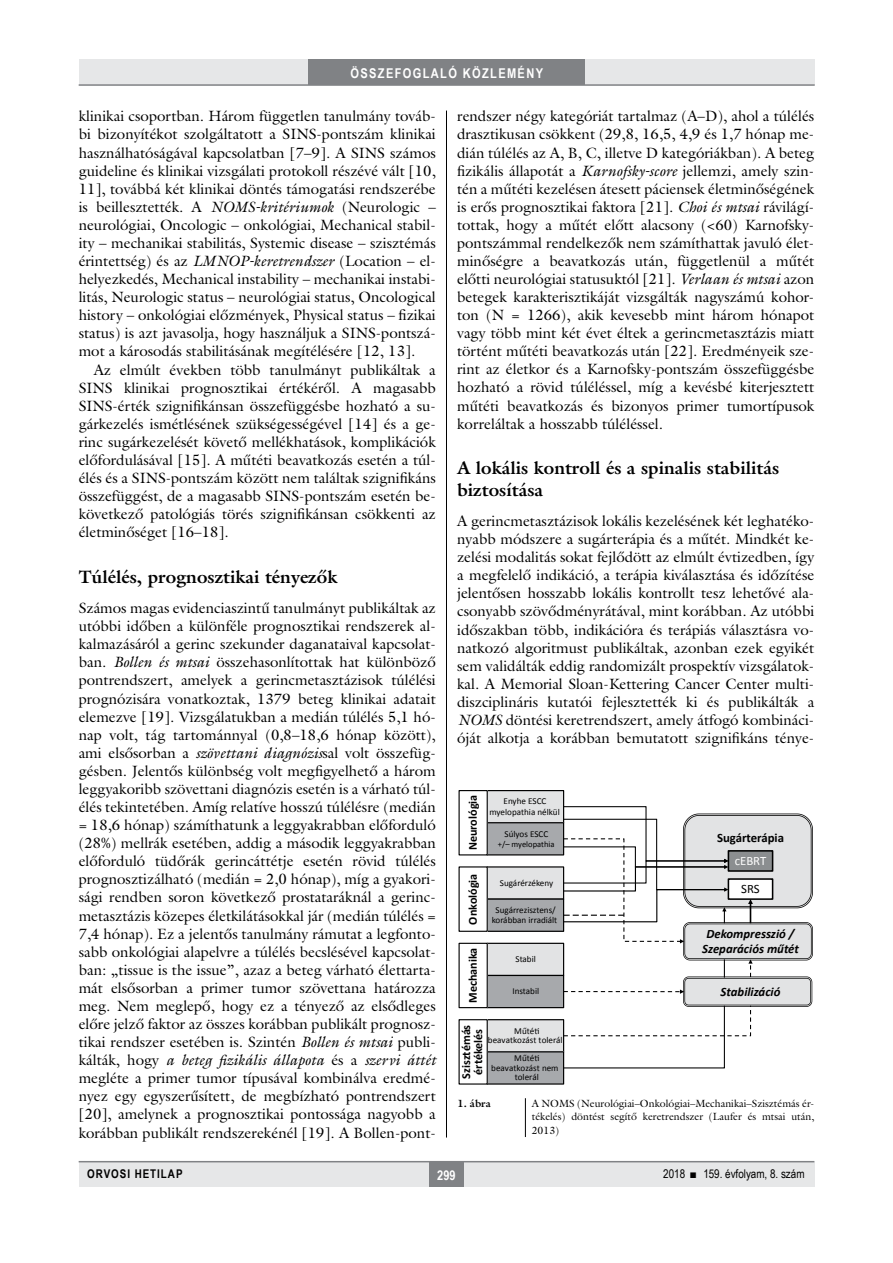
<style>
.page{position:relative;width:893px;height:1263px;background:#fff}
.page>*{position:absolute;margin:0;border:0;box-sizing:border-box;transform-origin:0 0}
.alcimbold{font:700 18px/21.6px "Galliard Reg";color:#000}
.Body_tompa{font:15px/18.1px "Galliard Reg";color:#000;text-align:justify}
.Body_Text{font:15px/18.1px "Galliard Reg";color:#000}
.rovatcim_jo{font:700 13.5px "Arial Narrow";letter-spacing:.1em;color:#fff}
.oldalszam{font:700 13.5px "Arial Narrow";color:#fff}
.t1{font:italic 700 12.75px/15.3px "Calibri";color:#000;text-align:center}
.t2{font:700 12.75px/23px "Calibri";color:#000;text-align:center}
.t3{font:12.75px "Calibri";color:#000}
.t4{font:700 12.15px "Calibri";color:#000}
.pagina{font:12px "Arial Narrow";color:#000}
.pagina-2{font:700 12px "Arial Narrow";letter-spacing:.08em;color:#000}
.kepalairas2{font:10.5px/13.5px "Galliard Reg";color:#000;text-align:justify}
.kepalairas1{font:700 10.5px "Galliard Reg";color:#000}
.t5{font:9.15px/9.3px "Calibri";color:#000;text-align:center}
.t6{font:8.55px "Calibri";color:#000}
.s1{font-style:italic}
.s2{font-weight:400;color:#fff}
</style>
<div class="page">
<div style="left:79px;top:1161px;width:735px;height:25px;background:#e6e7e8"></div>
<div style="left:429px;top:1161px;width:34px;height:25px;background:#808285"></div>
<hr style="left:79px;top:1161px;width:735px;height:1px;background:#808285">
<div style="left:79px;top:60px;width:735px;height:25px;background:#e6e7e8"></div>
<div style="left:308px;top:60px;width:277px;height:25px;background:#808285"></div>
<hr style="left:79px;top:84px;width:736px;height:2px;background:#808285">
<hr style="left:446px;top:111px;width:1px;height:1026px;background:#000">
<div style="left:487px;top:791px;width:77px;height:32px;background:#e2e3e4"></div>
<div style="left:487px;top:790px;width:77px;height:33px;border:1px solid #000"></div>
<div style="left:487px;top:823px;width:77px;height:32px;background:#a7a9ac"></div>
<div style="left:487px;top:822px;width:77px;height:33px;border:1px solid #000"></div>
<div style="left:458px;top:790px;width:30px;height:65px;border:1px solid #000"></div>
<div style="left:487px;top:867px;width:77px;height:32px;background:#e2e3e4"></div>
<div style="left:487px;top:899px;width:77px;height:32px;background:#a7a9ac"></div>
<div style="left:487px;top:898px;width:77px;height:34px;border:1px solid #000"></div>
<div style="left:458px;top:866px;width:30px;height:66px;border:1px solid #000"></div>
<div style="left:487px;top:943px;width:77px;height:32px;background:#e2e3e4"></div>
<div style="left:487px;top:943px;width:77px;height:33px;border:1px solid #000"></div>
<div style="left:487px;top:975px;width:77px;height:33px;background:#a7a9ac"></div>
<div style="left:487px;top:975px;width:77px;height:33px;border:1px solid #000"></div>
<div style="left:458px;top:943px;width:30px;height:65px;border:1px solid #000"></div>
<div style="left:487px;top:1020px;width:77px;height:32px;background:#e2e3e4"></div>
<div style="left:487px;top:1019px;width:77px;height:33px;border:1px solid #000"></div>
<div style="left:487px;top:1052px;width:77px;height:32px;background:#a7a9ac"></div>
<div style="left:487px;top:1051px;width:77px;height:33px;border:1px solid #000"></div>
<div style="left:458px;top:1019px;width:30px;height:65px;border:1px solid #000"></div>
<svg style="left:562px;top:806px;width:251px;height:262px"></svg>
<hr style="left:525px;top:1098px;width:1px;height:39px;background:#000">
<p class="rovatcim_jo" style="left:350px;top:63px;width:194px">ÖSSZEFOGLALÓ KÖZLEMÉNY</p>
<p class="Body_Text" style="left:79px;top:107px;width:359px">klinikai csoportban. Három független tanulmány továb&shy;bi bizonyítékot szolgáltatott a SINS-pontszám klinikai használhatóságával kapcsolatban [7–9]. A SINS számos guideline és klinikai vizsgálati protokoll részévé vált [10, 11], továbbá két klinikai döntés támogatási rendszerébe is beillesztették. A <span class="s1">NOMS-kritériumok</span> (Neurologic – neurológiai, Oncologic – onkológiai, Mechanical stabil&shy;ity – mechanikai stabilitás, Systemic disease – szisztémás érintettség) és az <span class="s1">LMNOP-keretrendszer</span> (Location – el&shy;helyezkedés, Mechanical instability – mechanikai instabi&shy;litás, Neurologic status – neurológiai status, Oncological history – onkológiai előzmények, Physical status – fizikai status) is azt javasolja, hogy használjuk a SINS-pontszá&shy;mot a károsodás stabilitásának megítélésére [12, 13].</p>
<p class="Body_Text" style="left:79px;top:360px;width:359px;text-align:justify;text-indent:15px">Az elmúlt években több tanulmányt publikáltak a SINS klinikai prognosztikai értékéről. A magasabb SINS-érték szignifikánsan összefüggésbe hozható a su&shy;gárkezelés ismétlésének szükségességével [14] és a ge&shy;rinc sugárkezelését követő mellékhatások, komplikációk előfordulásával [15]. A műtéti beavatkozás esetén a túl&shy;élés és a SINS-pontszám között nem találtak szignifikáns összefüggést, de a magasabb SINS-pontszám esetén be&shy;következő patológiás törés szignifikánsan csökkenti az életminőséget [16–18].</p>
<p class="alcimbold" style="left:79px;top:566px;width:260px">Túlélés, prognosztikai tényezők</p>
<p class="Body_tompa" style="left:79px;top:599px;width:359px">Számos magas evidenciaszintű tanulmányt publikáltak az utóbbi időben a különféle prognosztikai rendszerek al&shy;kalmazásáról a gerinc szekunder daganataival kapcsolat&shy;ban. <span class="s1">Bollen és mtsai</span> összehasonlítottak hat különböző pontrendszert, amelyek a gerincmetasztázisok túlélési prognózisára vonatkoztak, 1379 beteg klinikai adatait elemezve [19]. Vizsgálatukban a medián túlélés 5,1 hó&shy;nap volt, tág tartománnyal (0,8–18,6 hónap között), ami elsősorban a <span class="s1">szövettani diagnózis</span>sal volt összefüg&shy;gésben. Jelentős különbség volt megfigyelhető a három leggyakoribb szövettani diagnózis esetén is a várható túl&shy;élés tekintetében. Amíg relatíve hosszú túlélésre (medián = 18,6 hónap) számíthatunk a leggyakrabban előforduló (28%) mellrák esetében, addig a második leggyakrabban előforduló tüdőrák gerincáttétje esetén rövid túlélés prognosztizálható (medián = 2,0 hónap), míg a gyakori&shy;sági rendben soron következő prostataráknál a gerinc&shy;metasztázis közepes életkilátásokkal jár (medián túlélés = 7,4 hónap). Ez a jelentős tanulmány rámutat a legfonto&shy;sabb onkológiai alapelvre a túlélés becslésével kapcsolat&shy;ban: „tissue is the issue”, azaz a beteg várható élettarta&shy;mát elsősorban a primer tumor szövettana határozza meg. Nem meglepő, hogy ez a tényező az elsődleges előre jelző faktor az összes korábban publikált prognosz&shy;tikai rendszer esetében is. Szintén <span class="s1">Bollen és mtsai</span> publi&shy;kálták, hogy <span class="s1">a beteg fizikális állapota</span> és a <span class="s1">szervi áttét </span>megléte a primer tumor típusával kombinálva eredmé&shy;nyez egy egyszerűsített, de megbízható pontrendszert [20], amelynek a prognosztikai pontossága nagyobb a korábban publikált rendszerekénél [19]. A Bollen-pont-</p>
<p class="Body_tompa" style="left:457px;top:107px;width:359px">rendszer négy kategóriát tartalmaz (A–D), ahol a túlélés drasztikusan csökkent (29,8, 16,5, 4,9 és 1,7 hónap me&shy;dián túlélés az A, B, C, illetve D kategóriákban). A beteg fizikális állapotát a <span class="s1">Karnofsky-score</span> jellemzi, amely szin&shy;tén a műtéti kezelésen átesett páciensek életminőségének is erős prognosztikai faktora [21]. <span class="s1">Choi és mtsai</span> rávilágí&shy;tottak, hogy a műtét előtt alacsony (&lt;60) Karnofsky&shy;pontszámmal rendelkezők nem számíthattak javuló élet&shy;minőségre a beavatkozás után, függetlenül a műtét előtti neurológiai statusuktól [21]. <span class="s1">Verlaan és mtsai</span> azon betegek karakterisztikáját vizsgálták nagyszámú kohor&shy;ton (N = 1266), akik kevesebb mint három hónapot vagy több mint két évet éltek a gerincmetasztázis miatt történt műtéti beavatkozás után [22]. Eredményeik sze&shy;rint az életkor és a Karnofsky-pontszám összefüggésbe hozható a rövid túléléssel, míg a kevésbé kiterjesztett műtéti beavatkozás és bizonyos primer tumortípusok korreláltak a hosszabb túléléssel.</p>
<p class="alcimbold" style="left:457px;top:457px;width:324px">A lokális kontroll és a spinalis stabilitás biztosítása</p>
<p class="Body_tompa" style="left:457px;top:512px;width:359px">A gerincmetasztázisok lokális kezelésének két leghatéko&shy;nyabb módszere a sugárterápia és a műtét. Mindkét ke&shy;zelési modalitás sokat fejlődött az elmúlt évtizedben, így a megfelelő indikáció, a terápia kiválasztása és időzítése jelentősen hosszabb lokális kontrollt tesz lehetővé ala&shy;csonyabb szövődményrátával, mint korábban. Az utóbbi időszakban több, indikációra és terápiás választásra vo&shy;natkozó algoritmust publikáltak, azonban ezek egyikét sem validálták eddig randomizált prospektív vizsgálatok&shy;kal. A Memorial Sloan-Kettering Cancer Center multi&shy;diszciplináris kutatói fejlesztették ki és publikálták a <span class="s1">NOMS</span> döntési keretrendszert, amely átfogó kombináci&shy;óját alkotja a korábban bemutatott szignifikáns ténye-</p>
<p class="t4" style="left:465px;top:850px;width:57px;rotate:-90deg">Neurológia</p>
<p class="t5" style="left:489px;top:796px;width:72px;line-height:10.2px">Enyhe ESCC myelopathia nélkül</p>
<p class="t5" style="left:505px;top:829px;width:45px">Súlyos ESCC</p>
<p class="t2" style="left:717px;top:826px;width:69px">Sugárterápia <span class="s2">cEBRT</span></p>
<p class="t3" style="left:741px;top:881px;width:20px">SRS</p>
<p class="t1" style="left:702px;top:926px;width:98px">Dekompresszió /<br>Szeparációs műtét</p>
<p class="t1" style="left:721px;top:984px;width:61px">Stabilizáció</p>
<p class="t6" style="left:498px;top:838px;width:58px">+/– myelopathia</p>
<p class="t5" style="left:500px;top:878px;width:55px">Sugárérzékeny</p>
<p class="t5" style="left:496px;top:905px;width:62px">Sugárrezisztens/</p>
<p class="t4" style="left:465px;top:924px;width:52px;rotate:-90deg">Onkológia</p>
<p class="t5" style="left:492px;top:915px;width:67px">korábban irradiált</p>
<p class="t5" style="left:515px;top:954px;width:22px">Stabil</p>
<p class="t5" style="left:512px;top:987px;width:28px">Instabil</p>
<p class="t4" style="left:465px;top:1003px;width:57px;rotate:-90deg">Mechanika</p>
<p class="t4" style="left:458px;top:1079px;width:55px;rotate:-90deg">Szisztémás</p>
<p class="t5" style="left:488px;top:1026px;width:76px">Műtéti beavatkozást tolerál</p>
<p class="t5" style="left:491px;top:1053px;width:69px">Műtéti beavatkozást nem</p>
<p class="t4" style="left:470px;top:1075px;width:47px;rotate:-90deg">értékelés</p>
<p class="t5" style="left:515px;top:1072px;width:26px">tolerál</p>
<p class="kepalairas1" style="left:457px;top:1096px;width:35px">1. ábra</p>
<p class="kepalairas2" style="left:532px;top:1096px;width:284px">A NOMS (Neurológiai–Onkológiai–Mechanikai–Szisztémás ér&shy;tékelés) döntést segítő keretrendszer (Laufer és mtsai után, 2013)</p>
<p class="pagina-2" style="left:87px;top:1165px;width:97px">ORVOSI HETILAP</p>
<p class="oldalszam" style="left:437px;top:1165px;width:20px">299</p>
<p class="pagina" style="left:663px;top:1165px;width:143px">2018 ■ 159. évfolyam, 8. szám</p>
</div>
